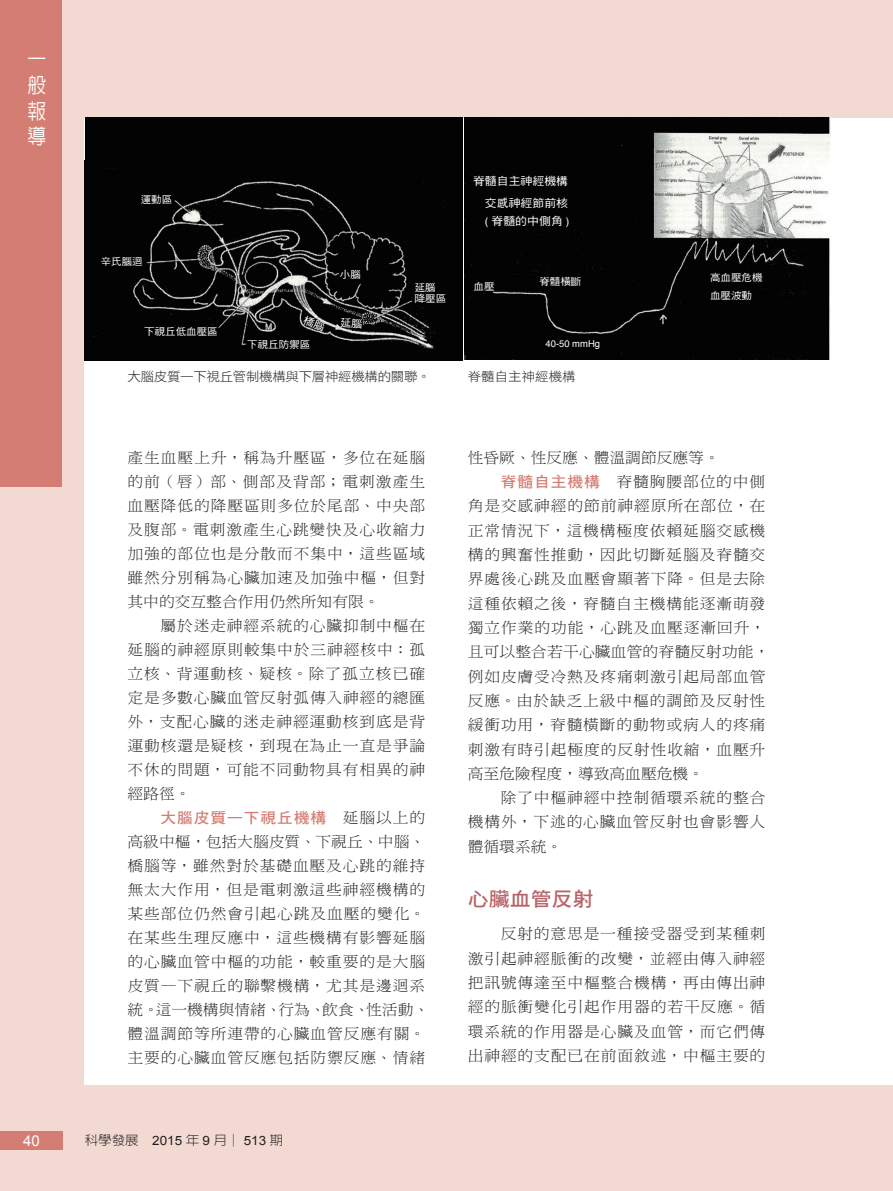
<style>
.page{position:relative;width:893px;height:1191px;background:#f2d9d1}
.page>*{position:absolute;margin:0;border:0;box-sizing:border-box;transform-origin:0 0}
.t1{font:500 21px/25.7px "AR New Hei B5";color:#fff;text-align:justify;scale:.9 1}
.t2{font:19.95px "DF Hei Std W7";color:#b86469;scale:1.05 1}
.t3{font:15px/24px "DF Ming Std W3";letter-spacing:.055em;color:#231f20;text-align:justify;scale:1.05 1}
.t4{font:15px "DF Ming Std W3";color:#231f20;scale:1.05 1}
.t5{font:15px "DF Ming Std W3";letter-spacing:.01em;color:#231f20;scale:1.05 1}
.t6{font:15px "DF Hei Std W7";letter-spacing:.055em;color:#d47e73;scale:1.05 1}
.t7{font:15px "Arial";color:#fff}
.t8{font:12.9px "DF Hei Std W3";letter-spacing:-.025em;color:#231f20;scale:1.05 1}
.t9{font:300 12.9px "AR New Hei B5";color:#231f20;scale:1.05 1}
.t10{font:12.9px "DF Hei Std W3";color:#231f20;scale:1.05 1}
.t11{font:11.25px/22.5px "DF Hei Std W5";color:#fff;text-align:right;scale:1.05 1}
.t12{font:10.05px/11.1px "DF Hei Std W5";color:#fff;scale:1.05 1}
.t13{font:9.45px "Helvetica";color:#fff}
.s1{font-family:"Helvetica";font-size:10.8px}
.s2{font-family:"DF Ming Std W3";color:#231f20}
.s3{font-family:"Arial";font-weight:400}
.s4{font-family:"DF Hei Std W7";color:#d47e73}
</style>
<div class="page">
<div style="left:85px;top:118px;width:808px;height:966px;background:#fff"></div>
<div style="left:0;top:1131px;width:62px;height:18px;background:#d47e73"></div>
<div style="left:0;top:0;width:62px;height:487px;background:#d47e73"></div>
<div style="left:85px;top:118px;width:377px;height:242px;background:#030303"></div>
<img style="left:93px;top:169px;width:355px;height:180px">
<img style="left:465px;top:118px;width:365px;height:241px">
<svg style="left:303px;top:314px;width:23px;height:17px"></svg>
<svg style="left:341px;top:317px;width:21px;height:11px"></svg>
<h1 class="t1" style="left:28px;top:47px;width:22px">一般報導</h1>
<p class="t7" style="left:23px;top:1131px;width:18px">40</p>
<p class="t12" style="left:141px;top:194px;width:31px">運動區</p>
<p class="t12" style="left:101px;top:255px;width:41px">辛氏腦迴</p>
<p class="t12" style="left:144px;top:326px;width:71px">下視丘低血壓區</p>
<p class="t12" style="left:247px;top:339px;width:61px">下視丘防禦區</p>
<p class="t12" style="left:340px;top:268px;width:21px">小腦</p>
<p class="t12" style="left:415px;top:282px;width:31px">延腦降壓區</p>
<p class="t11" style="left:473px;top:169px;width:103px">脊髓自主神經機構　交感神經節前核　</p>
<p class="t11" style="left:485px;top:210px;width:82px"><span class="s1">(</span> 脊髓的中側角 <span class="s1">)</span></p>
<p class="t12" style="left:474px;top:281px;width:21px">血壓</p>
<p class="t12" style="left:539px;top:276px;width:41px">脊髓橫斷</p>
<p class="t13" style="left:545px;top:336px;width:56px">40-50 mmHg</p>
<p class="t8" style="left:128px;top:370px;width:290px">大腦皮質—下視丘管制機構與下層神經機構的關聯。</p>
<p class="t10" style="left:468px;top:370px;width:104px">脊髓自主神經機構</p>
<p class="t12" style="left:710px;top:268px;width:51px;line-height:18px">高血壓危機血壓波動</p>
<p class="t3" style="left:128px;top:445px;width:285px">產生血壓上升，稱為升壓區，多位在延腦的前（唇）部、側部及背部；電刺激產生血壓降低的降壓區則多位於尾部、中央部及腹部。電刺激產生心跳變快及心收縮力加強的部位也是分散而不集中，這些區域雖然分別稱為心臟加速及加強中樞，但對其中的交互整合作用仍然所知有限。</p>
<p class="t3" style="left:128px;top:613px;width:285px;text-indent:33px">屬於迷走神經系統的心臟抑制中樞在延腦的神經原則較集中於三神經核中：孤立核、背運動核、疑核。除了孤立核已確定是多數心臟血管反射弧傳入神經的總匯外，支配心臟的迷走神經運動核到底是背運動核還是疑核，到現在為止一直是爭論不休的問題，可能不同動物具有相異的神經路徑。</p>
<p class="t6" style="left:161px;top:809px;width:254px">大腦皮質—下視丘機構<span class="s2">　延腦以上的</span></p>
<p class="t3" style="left:128px;top:829px;width:289px;text-align:left">高級中樞，包括大腦皮質、下視丘、中腦、橋腦等，雖然對於基礎血壓及心跳的維持無太大作用，但是電刺激這些神經機構的某些部位仍然會引起心跳及血壓的變化。在某些生理反應中，這些機構有影響延腦的心臟血管中樞的功能，較重要的是大腦皮質—下視丘的聯繫機構，尤其是邊迴系統。這一機構與情緒、行為、飲食、性活動、體溫調節等所連帶的心臟血管反應有關。主要的心臟血管反應包括防禦反應、情緒</p>
<p class="t9" style="left:85px;top:1133px;width:190px">科學發展 <span class="s3">2015</span> 年 <span class="s3">9</span> 月│ <span class="s3">513</span> 期</p>
<p class="t4" style="left:468px;top:449px;width:241px">性昏厥、性反應、體溫調節反應等。</p>
<p class="t3" style="left:501px;top:469px;width:254px"><span class="s4">脊髓自主機構</span>　脊髓胸腰部位的中側</p>
<p class="t3" style="left:468px;top:494px;width:285px">角是交感神經的節前神經原所在部位，在</p>
<p class="t3" style="left:468px;top:518px;width:285px">正常情況下，這機構極度依賴延腦交感機</p>
<p class="t3" style="left:468px;top:542px;width:285px">構的興奮性推動，因此切斷延腦及脊髓交</p>
<p class="t3" style="left:468px;top:567px;width:285px">界處後心跳及血壓會顯著下降。但是去除</p>
<p class="t3" style="left:468px;top:591px;width:285px">這種依賴之後，脊髓自主機構能逐漸萌發</p>
<p class="t3" style="left:468px;top:615px;width:285px">獨立作業的功能，心跳及血壓逐漸回升，</p>
<p class="t5" style="left:468px;top:644px;width:289px">且可以整合若干心臟血管的脊髓反射功能，</p>
<p class="t3" style="left:468px;top:664px;width:285px">例如皮膚受冷熱及疼痛刺激引起局部血管</p>
<p class="t3" style="left:468px;top:688px;width:285px">反應。由於缺乏上級中樞的調節及反射性</p>
<p class="t3" style="left:468px;top:712px;width:285px">緩衝功用，脊髓橫斷的動物或病人的疼痛</p>
<p class="t3" style="left:468px;top:737px;width:285px">刺激有時引起極度的反射性收縮，血壓升</p>
<p class="t4" style="left:468px;top:765px;width:226px">高至危險程度，導致高血壓危機。</p>
<p class="t3" style="left:501px;top:785px;width:254px">除了中樞神經中控制循環系統的整合</p>
<p class="t3" style="left:468px;top:810px;width:285px">機構外，下述的心臟血管反射也會影響人</p>
<p class="t3" style="left:468px;top:834px;width:91px">體循環系統。</p>
<h2 class="t2" style="left:468px;top:888px;width:121px">心臟血管反射</h2>
<p class="t3" style="left:468px;top:921px;width:285px;text-indent:33px">反射的意思是一種接受器受到某種刺激引起神經脈衝的改變，並經由傳入神經把訊號傳達至中樞整合機構，再由傳出神經的脈衝變化引起作用器的若干反應。循環系統的作用器是心臟及血管，而它們傳出神經的支配已在前面敘述，中樞主要的</p>
</div>
